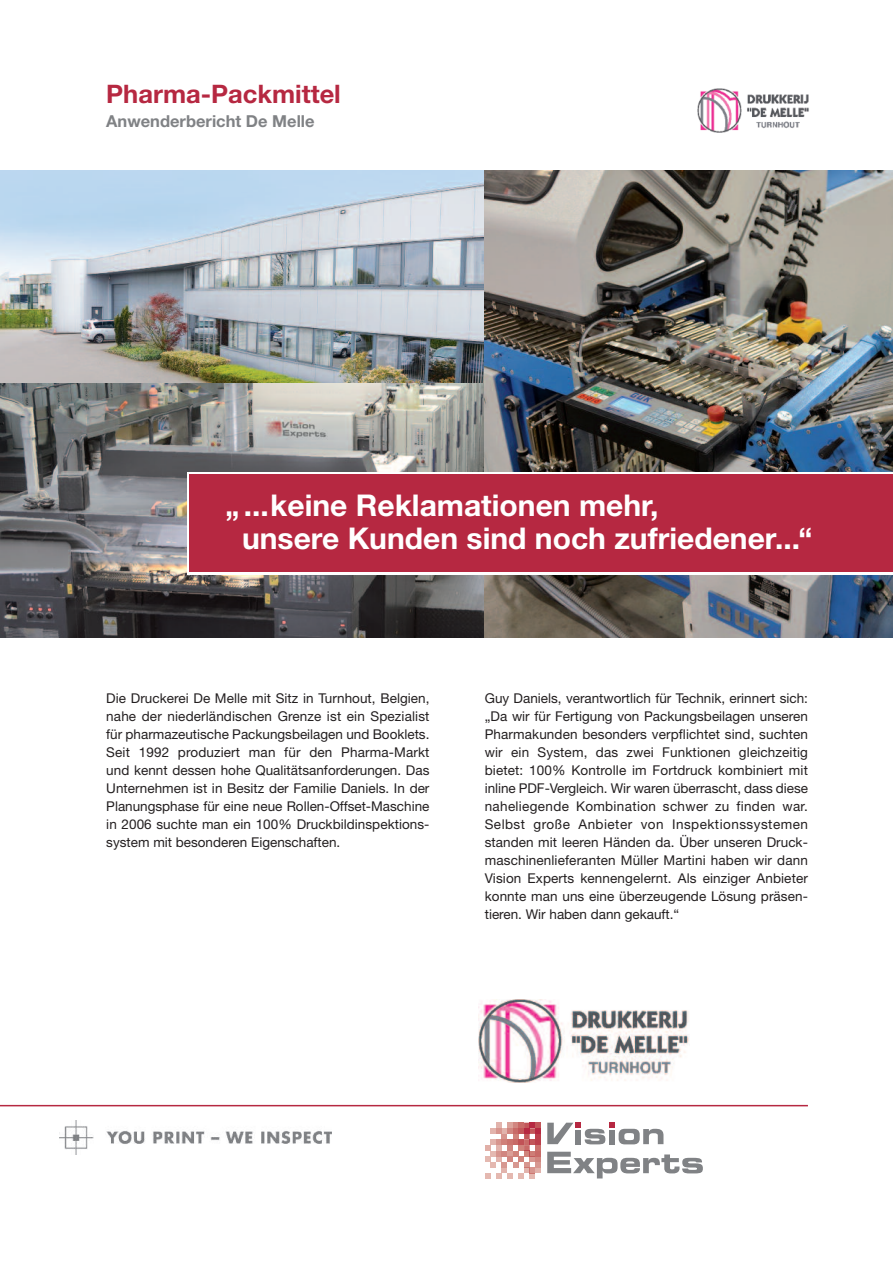
<style>
.page{position:relative;width:893px;height:1263px;background:#fff}
.page>*{position:absolute;margin:0;border:0;box-sizing:border-box;transform-origin:0 0}
.t1{font:700 30px/33px "Helvetica Neue LT Pro";color:#fff}
.t2{font:700 25.5px "Helvetica Neue LT Pro";color:#b62841}
.t3{font:700 16.5px "Helvetica Neue LT Pro";color:#808285}
.t4{font:13.5px/18px "Helvetica Neue LT Pro";color:#231f20;text-align:justify}
</style>
<div class="page">
<img style="left:0;top:170px;width:893px;height:468px">
<img style="left:0;top:383px;width:485px;height:1px">
<img style="left:697px;top:88px;width:112px;height:44px">
<img style="left:478px;top:999px;width:211px;height:83px">
<div style="left:187px;top:472px;width:706px;height:102px;background:#fff"></div>
<div style="left:189px;top:474px;width:704px;height:98px;background:#b62841"></div>
<svg style="left:547px;top:1152px;width:156px;height:26px"></svg>
<svg style="left:547px;top:1123px;width:116px;height:21px"></svg>
<svg style="left:485px;top:1123px;width:56px;height:56px"></svg>
<img style="left:60px;top:1120px;width:272px;height:34px">
<hr style="left:0;top:1105px;width:808px;height:1px;background:#b62841">
<h2 class="t2" style="left:106px;top:85px;width:236px">Pharma-Packmittel</h2>
<p class="t3" style="left:106px;top:115px;width:210px">Anwenderbericht De Melle</p>
<h1 class="t1" style="left:242px;top:491px;width:572px;text-indent:-17px">„ ...keine Reklamationen mehr,<br>unsere Kunden sind noch zufriedener...“</h1>
<p class="t4" style="left:106px;top:690px;width:325px">Die Druckerei De Melle mit Sitz in Turnhout, Belgien, nahe der niederländischen Grenze ist ein Spezialist für pharmazeutische Packungsbeilagen und Booklets.<br>Seit 1992 produziert man für den Pharma-Markt und kennt dessen hohe Qualitätsanforderungen. Das Unternehmen ist in Besitz der Familie Daniels. In der Planungsphase für eine neue Rollen-Offset-Maschine in 2006 suchte man ein 100% Druckbildinspektions&shy;system mit besonderen Eigenschaften.</p>
<p class="t4" style="left:485px;top:690px;width:325px">Guy Daniels, verantwortlich für Technik, erinnert sich: „Da wir für Fertigung von Packungsbeilagen unseren Pharmakunden besonders verpflichtet sind, suchten wir ein System, das zwei Funktionen gleichzeitig bietet: 100% Kontrolle im Fortdruck kombiniert mit inline PDF-Vergleich. Wir waren überrascht, dass diese naheliegende Kombination schwer zu finden war.<br>Selbst große Anbieter von Inspektionssystemen standen mit leeren Händen da. Über unseren Druck&shy;maschinenlieferanten Müller Martini haben wir dann Vision Experts kennengelernt. Als einziger Anbieter konnte man uns eine überzeugende Lösung präsen&shy;tieren. Wir haben dann gekauft.“</p>
</div>
